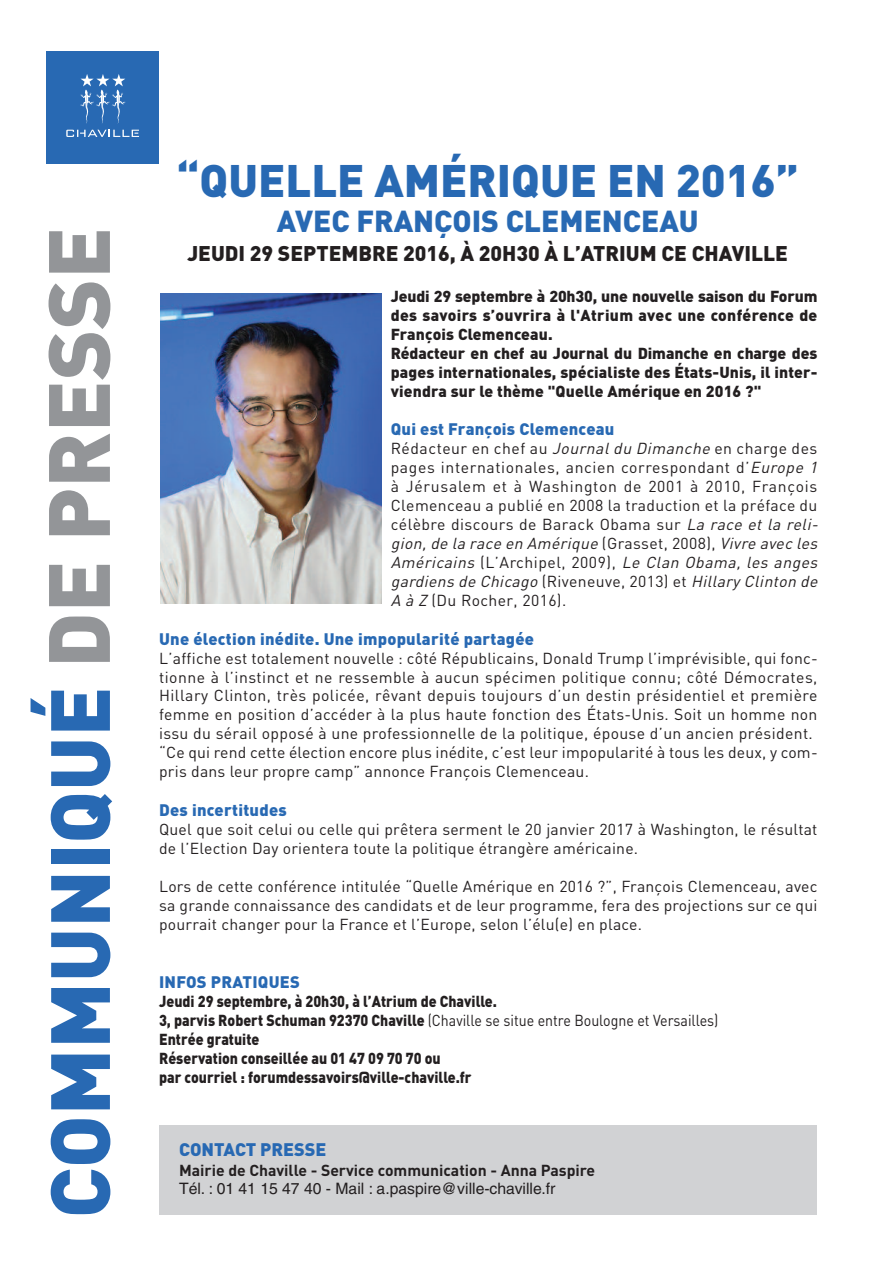
<style>
.page{position:relative;width:893px;height:1263px;background:#fff}
.page>*{position:absolute;margin:0;border:0;box-sizing:border-box;transform-origin:0 0}
.t1{font:900 82.5px "DIN";color:#2869b3}
.t2{font:900 45px "DIN";color:#2869b3}
.t3{font:900 30px "DIN";color:#2869b3}
.t4{font:900 21px "DIN";color:#231f20}
.t5{font:900 18px "DIN";color:#2869b3}
.t6{font:900 16.5px "DIN";letter-spacing:.015em;color:#2869b3}
.t7{font:15.75px/18.9px "DIN";letter-spacing:.025em;color:#231f20}
.t8{font:900 15.75px/18.9px "DIN";color:#231f20}
.t9{font:900 15.75px/19px "DIN";color:#231f20;scale:.9 1}
.t10{font:700 15.75px "DIN";color:#231f20}
.t11{font:15.75px "Helvetica";color:#231f20}
.s1{font-size:85.5px;color:#939598}
.s2{font-style:italic}
.s3{font-weight:400}
</style>
<div class="page">
<div style="left:159px;top:1125px;width:657px;height:90px;background:#d1d2d4"></div>
<div style="left:46px;top:51px;width:113px;height:113px;background:#2869b3"></div>
<svg style="left:80px;top:74px;width:46px;height:50px"></svg>
<svg style="left:66px;top:130px;width:73px;height:7px"></svg>
<img style="left:160px;top:293px;width:222px;height:311px">
<h1 class="t1" style="left:33px;top:1218px;width:993px;rotate:-90deg">COMMUNIQUÉ <span class="s1">DE PRESSE</span></h1>
<h2 class="t2" style="left:177px;top:156px;width:624px">“QUELLE AMÉRIQUE EN 2016”</h2>
<h3 class="t3" style="left:277px;top:204px;width:424px">AVEC FRANÇOIS CLEMENCEAU</h3>
<h3 class="t4" style="left:187px;top:241px;width:602px">JEUDI 29 SEPTEMBRE 2016, À 20H30 À L’ATRIUM CE CHAVILLE</h3>
<p class="t8" style="left:391px;top:287px;width:428px">Jeudi 29 septembre à 20h30, une nouvelle saison du Forum des savoirs s’ouvrira à l'Atrium avec une conférence de François Clemenceau.<br>Rédacteur en chef au Journal du Dimanche en charge des pages internationales, spécialiste des États-Unis, il inter&shy;viendra sur le thème "Quelle Amérique en 2016 ?"</p>
<p class="t6" style="left:391px;top:420px;width:225px">Qui est François Clemenceau</p>
<p class="t7" style="left:391px;top:439px;width:432px">Rédacteur en chef au <span class="s2">JournalduDimanche</span>en charge des pages internationales, ancien correspondant d’<span class="s2">Europe 1 </span>à Jérusalem et à Washington de 2001 à 2010, François Clemenceau a publié en 2008 la traduction et la préface du célèbre discours de Barack Obama sur <span class="s2">La race et la reli&shy;gion, de la race en Amérique</span> ( G ra s s e t , 2 0 0 8 ) , <span class="s2">Vivre avec les Américains</span> ( L ’ A rc h i p e l , 2 0 0 9 ) , <span class="s2">Le Clan Obama, les anges gardiens de Chicago</span> ( R i ve n e u ve , 2 0 1 3 ) e t <span class="s2">Hillary Clinton de AàZ</span>(Du Rocher, 2016).</p>
<p class="t6" style="left:159px;top:629px;width:376px">Une élection inédite. Une impopularité partagée</p>
<p class="t7" style="left:159px;top:649px;width:660px">L’affiche est totalement nouvelle : côté Républicains, Donald Trump l’imprévisible, qui fonc&shy;tionne à l’instinct et ne ressemble à aucun spécimen politique connu; côté Démocrates, Hillary Clinton, très policée, rêvant depuis toujours d’un destin présidentiel et première femme en position d’accéder à la plus haute fonction des États-Unis. Soit un homme non issu du sérail opposé à une professionnelle de la politique, épouse d’un ancien président. “Ce qui rend cette élection encore plus inédite, c’est leur impopularité à tous les deux, y com&shy;pris dans leur propre camp” annonce François Clemenceau.</p>
<p class="t6" style="left:159px;top:801px;width:129px">Des incertitudes</p>
<p class="t7" style="left:159px;top:820px;width:660px">Quel que soit celui ou celle qui prêtera serment le 20 janvier 2017 à Washington, le résultat de l’Election Day orientera toute la politique étrangère américaine.</p>
<p class="t7" style="left:159px;top:877px;width:660px;text-align:justify">Lors de cette conférence intitulée “Quelle Amérique en 2016 ?”, François Clemenceau, avec sa grande connaissance des candidats et de leur programme, fera des projections sur ce qui pourrait changer pour la France et l’Europe, selon l’élu(e) en place.</p>
<p class="t6" style="left:159px;top:972px;width:142px">INFOS PRATIQUES</p>
<p class="t9" style="left:159px;top:992px;width:623px">Jeudi 29 septembre, à 20h30, à l’Atrium de Chaville.<br>3, parvis Robert Schuman 92370 Chaville <span class="s3">(Chaville se situe entre Boulogne et Versailles)<br></span>Entrée gratuite<br>Réservation conseillée au 01 47 09 70 70 ou<br>par courriel : forumdessavoirs@ville-chaville.fr</p>
<p class="t5" style="left:179px;top:1139px;width:149px">CONTACT PRESSE</p>
<p class="t10" style="left:179px;top:1161px;width:418px">Mairie de Chaville - Service communication - Anna Paspire</p>
<p class="t11" style="left:179px;top:1182px;width:378px">Tél. : 01 41 15 47 40 - Mail : a.paspire@ville-chaville.fr</p>
</div>
